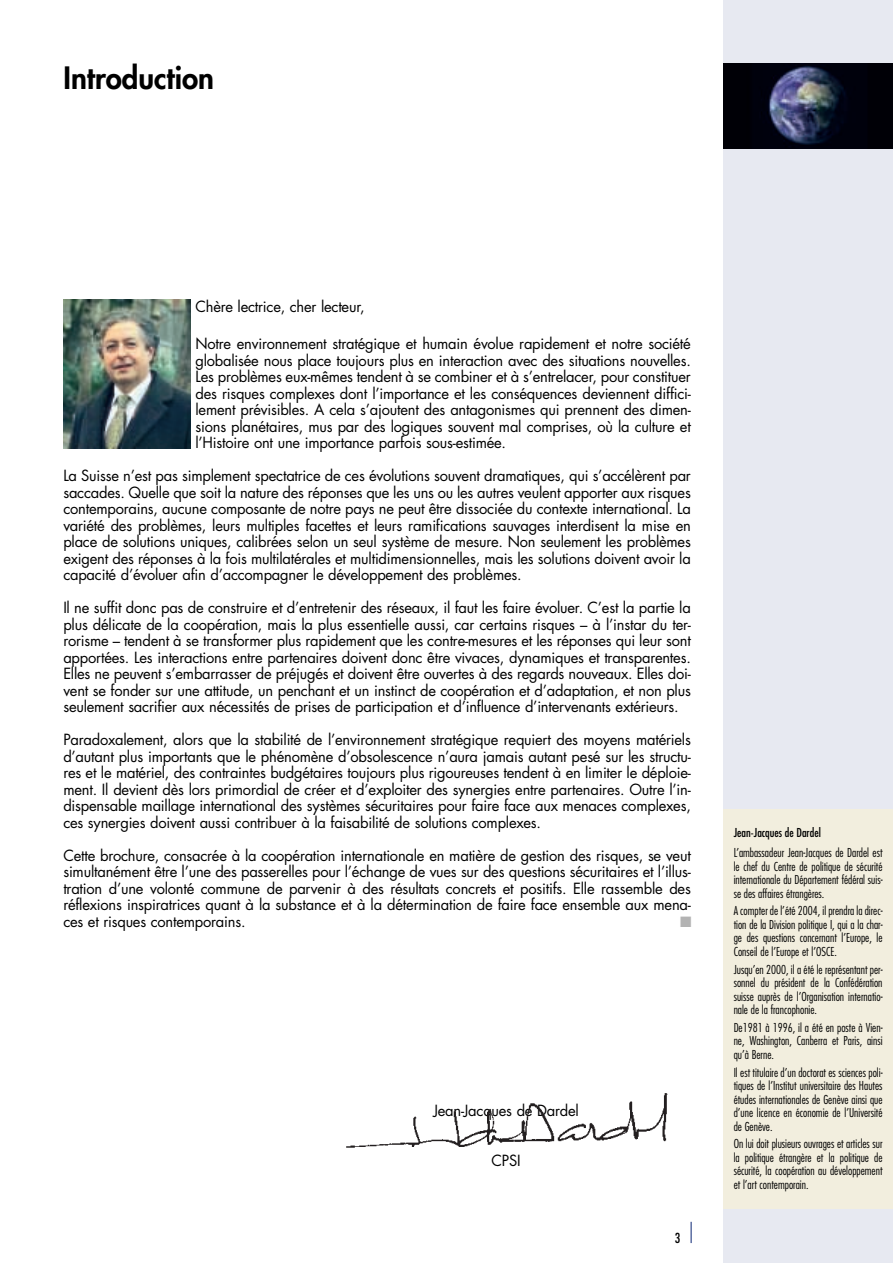
<style>
.page{position:relative;width:893px;height:1263px;background:#fff}
.page>*{position:absolute;margin:0;border:0;box-sizing:border-box;transform-origin:0 0}
.t1{font:800 30px "Futura";color:#000}
.t2{font:15px/16.5px "Futura";letter-spacing:-.015em;color:#000;text-align:justify}
.t3{font:15px "Zapf Dingbats";color:#b3b3b3}
.t4{font:condensed 13.5px "Futura";color:#000}
.t5{font:300 condensed 12px/13.5px "Futura";color:#000;text-align:justify}
.t6{font:condensed 12px "Futura";color:#000}
</style>
<div class="page">
<div style="left:723px;top:0;width:169px;height:1263px;background:#e7e9f1"></div>
<img style="left:346px;top:1093px;width:321px;height:55px">
<svg style="left:690px;top:1222px;width:1px;height:21px"></svg>
<img style="left:723px;top:64px;width:169px;height:85px">
<img style="left:63px;top:299px;width:128px;height:149px">
<div style="left:723px;top:809px;width:169px;height:400px;background:#f2eede"></div>
<h1 class="t1" style="left:64px;top:64px;width:152px">Introduction</h1>
<p class="t2" style="left:195px;top:299px;width:171px">Chère lectrice, cher lecteur,</p>
<p class="t2" style="left:195px;top:336px;width:497px">Notre environnement stratégique et humain évolue rapidement et notre société globalisée nous place toujours plus en interaction avec des situations nouvelles.<br>Les problèmes eux-mêmes tendent à se combiner et à s’entrelacer, pour constituer des risques complexes dont l’importance et les conséquences deviennent diffici&shy;lement prévisibles. A cela s’ajoutent des antagonismes qui prennent des dimen&shy;sions planétaires, mus par des logiques souvent mal comprises, où la culture et l’Histoire ont une importance parfois sous-estimée.</p>
<p class="t2" style="left:63px;top:468px;width:629px">La Suisse n’est pas simplement spectatrice de ces évolutions souvent dramatiques, qui s’accélèrent par saccades. Quelle que soit la nature des réponses que les uns ou les autres veulent apporter aux risques contemporains, aucune composante de notre pays ne peut être dissociée du contexte international. La variété des problèmes, leurs multiples facettes et leurs ramifications sauvages interdisent la mise en place de solutions uniques, calibrées selon un seul système de mesure. Non seulement les problèmes exigent des réponses à la fois multilatérales et multidimensionnelles, mais les solutions doivent avoir la capacité d’évoluer afin d’accompagner le développement des problèmes.</p>
<p class="t2" style="left:63px;top:600px;width:629px">Il ne suffit donc pas de construire et d’entretenir des réseaux, il faut les faire évoluer. C’est la partie la plus délicate de la coopération, mais la plus essentielle aussi, car certains risques – à l’instar du ter&shy;rorisme – tendent à se transformer plus rapidement que les contre-mesures et les réponses qui leur sont apportées. Les interactions entre partenaires doivent donc être vivaces, dynamiques et transparentes.<br>Elles ne peuvent s’embarrasser de préjugés et doivent être ouvertes à des regards nouveaux. Elles doi&shy;vent se fonder sur une attitude, un penchant et un instinct de coopération et d’adaptation, et non plus seulement sacrifier aux nécessités de prises de participation et d’influence d’intervenants extérieurs.</p>
<p class="t2" style="left:63px;top:732px;width:629px">Paradoxalement, alors que la stabilité de l’environnement stratégique requiert des moyens matériels d’autant plus importants que le phénomène d’obsolescence n’aura jamais autant pesé sur les structu&shy;res et le matériel, des contraintes budgétaires toujours plus rigoureuses tendent à en limiter le déploie&shy;ment. Il devient dès lors primordial de créer et d’exploiter des synergies entre partenaires. Outre l’in&shy;dispensable maillage international des systèmes sécuritaires pour faire face aux menaces complexes, ces synergies doivent aussi contribuer à la faisabilité de solutions complexes.</p>
<p class="t2" style="left:63px;top:848px;width:629px">Cette brochure, consacrée à la coopération internationale en matière de gestion des risques, se veut simultanément être l’une des passerelles pour l’échange de vues sur des questions sécuritaires et l’illus&shy;tration d’une volonté commune de parvenir à des résultats concrets et positifs. Elle rassemble des réflexions inspiratrices quant à la substance et à la détermination de faire face ensemble aux mena&shy;ces et risques contemporains.</p>
<p class="t3" style="left:680px;top:915px;width:13px">■</p>
<p class="t2" style="left:433px;top:1103px;width:147px">Jean-Jacques de Dardel</p>
<p class="t2" style="left:491px;top:1153px;width:30px">CPSI</p>
<p class="t4" style="left:675px;top:1232px;width:7px">3</p>
<p class="t6" style="left:733px;top:827px;width:89px">Jean-Jacques de Dardel</p>
<p class="t5" style="left:733px;top:847px;width:150px">L’ambassadeur Jean-Jacques de Dardel est le chef du Centre de politique de sécurité internationale du Département fédéral suis&shy;se des affaires étrangères.</p>
<p class="t5" style="left:733px;top:905px;width:150px">A compter de l’été 2004, il prendra la direc&shy;tion de la Division politique I, qui a la char&shy;ge des questions concernant l’Europe, le Conseil de l’Europe et l’OSCE.</p>
<p class="t5" style="left:733px;top:963px;width:150px">Jusqu’en 2000, il a été le représentant per&shy;sonnel du président de la Confédération suisse auprès de l’Organisation internatio&shy;nale de la francophonie.</p>
<p class="t5" style="left:733px;top:1021px;width:150px">De1981 à 1996, il a été en poste à Vien&shy;ne, Washington, Canberra et Paris, ainsi qu’à Berne.</p>
<p class="t5" style="left:733px;top:1066px;width:150px">Il est titulaire d’un doctorat es sciences poli&shy;tiques de l’Institut universitaire des Hautes études internationales de Genève ainsi que d’une licence en économie de l’Université de Genève.</p>
<p class="t5" style="left:733px;top:1138px;width:150px">On lui doit plusieurs ouvrages et articles sur la politique étrangère et la politique de sécurité, la coopération au développement et l’art contemporain.</p>
</div>
